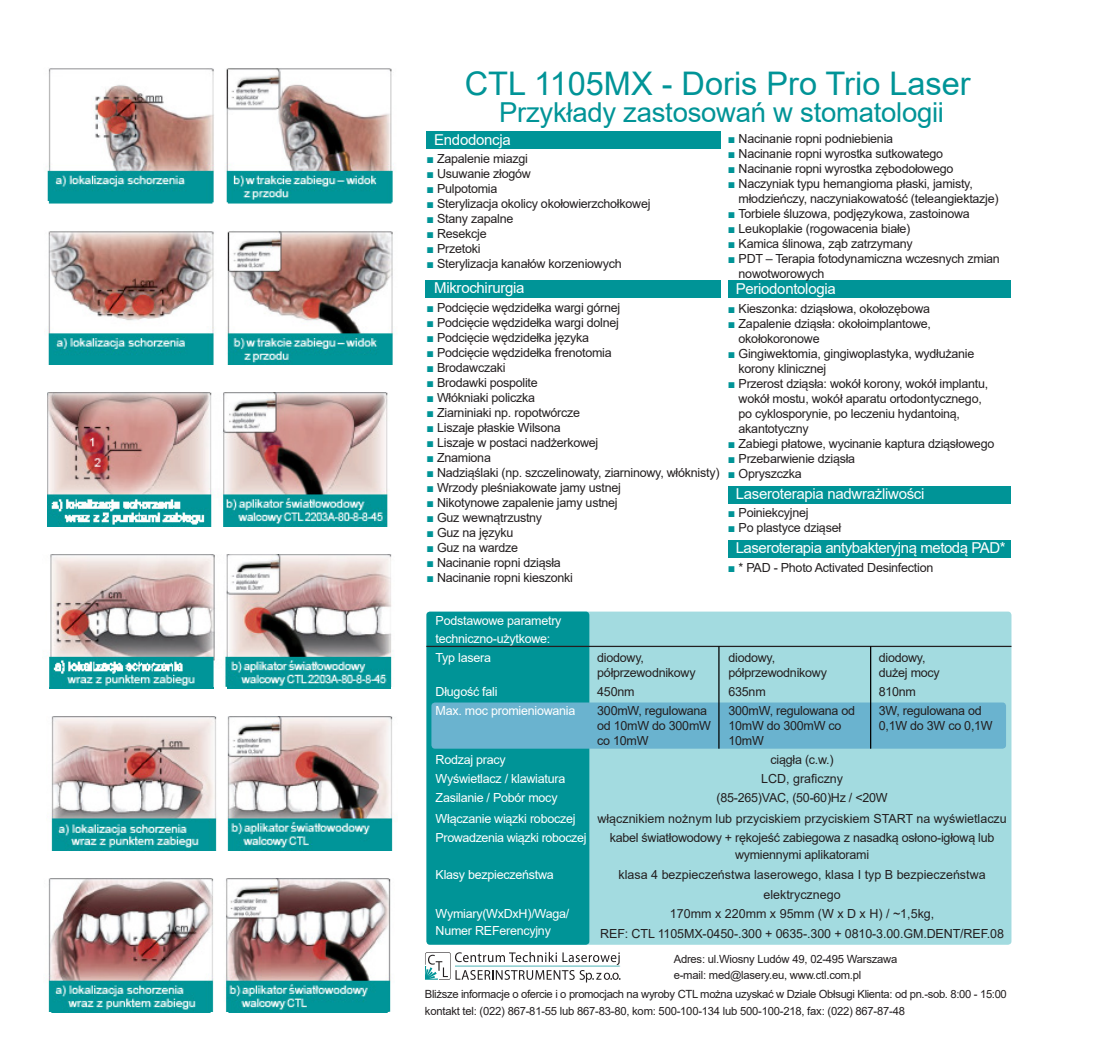
<style>
.page{position:relative;width:1117px;height:1053px;background:#fff}
.page>*{position:absolute;margin:0;border:0;box-sizing:border-box;transform-origin:0 0}
.t1{font:32.5px "Arial";color:#009497}
.t2{font:27.5px "Arial";letter-spacing:-.01em;color:#009497}
.Styl_akapitowy_9{font:15px "Arial";letter-spacing:-.02em;color:#fff}
.t3{font:12.5px/15px "Arial";letter-spacing:-.02em;color:#231f20}
.Styl_akapitowy_8{font:12.5px "Arial";letter-spacing:-.02em;color:#fff}
.t4{font:12.5px "Arial";color:#231f20}
.t5{font:11.25px "Arial";letter-spacing:-.02em;color:#231f20}
.s1{color:#009497}
</style>
<div class="page">
<div style="left:426px;top:131px;width:295px;height:18px;background:#009497"></div>
<div style="left:727px;top:280px;width:283px;height:18px;background:#009497"></div>
<div style="left:727px;top:485px;width:283px;height:18px;background:#009497"></div>
<div style="left:727px;top:540px;width:283px;height:17px;background:#009497"></div>
<div style="left:425px;top:280px;width:296px;height:18px;background:#009497"></div>
<div style="left:477px;top:611px;width:534px;height:333px;background:#a3dbe0;border-radius:4px"></div>
<div style="left:426px;top:611px;width:163px;height:333px;background:#009497;border-radius:4px"></div>
<div style="left:431px;top:702px;width:574px;height:46px;background:#6ab3cf;border-radius:4px"></div>
<hr style="left:426px;top:645px;width:585px;height:2px;background:#231f20">
<img style="left:47px;top:68px;width:348px;height:136px">
<img style="left:48px;top:231px;width:345px;height:133px">
<img style="left:47px;top:393px;width:341px;height:133px">
<img style="left:49px;top:554px;width:343px;height:134px">
<img style="left:51px;top:716px;width:342px;height:134px">
<img style="left:48px;top:878px;width:343px;height:134px">
<hr style="left:718px;top:646px;width:1px;height:102px;background:#000">
<hr style="left:869px;top:646px;width:2px;height:102px;background:#000">
<svg style="left:425px;top:951px;width:195px;height:31px"></svg>
<p class="t1" style="left:464px;top:61px;width:507px">CTL 1105MX - Doris Pro Trio Laser</p>
<p class="t2" style="left:499px;top:93px;width:446px">Przykłady zastosowań w stomatologii</p>
<p class="Styl_akapitowy_9" style="left:434px;top:129px;width:78px">Endodoncja</p>
<p class="t3" style="left:426px;top:151px;width:103px"><span class="s1">■</span> Zapalenie miazgi</p>
<p class="t3" style="left:426px;top:166px;width:106px"><span class="s1">■</span> Usuwanie złogów</p>
<p class="t3" style="left:426px;top:181px;width:72px"><span class="s1">■</span> Pulpotomia</p>
<p class="t3" style="left:426px;top:196px;width:225px"><span class="s1">■</span> Sterylizacja okolicy okołowierzchołkowej</p>
<p class="t3" style="left:426px;top:211px;width:88px"><span class="s1">■</span> Stany zapalne</p>
<p class="t3" style="left:426px;top:226px;width:62px"><span class="s1">■</span> Resekcje</p>
<p class="t3" style="left:426px;top:241px;width:56px"><span class="s1">■</span> Przetoki</p>
<p class="t3" style="left:426px;top:256px;width:197px"><span class="s1">■</span> Sterylizacja kanałów korzeniowych</p>
<p class="Styl_akapitowy_9" style="left:434px;top:277px;width:92px">Mikrochirurgia</p>
<p class="t3" style="left:426px;top:300px;width:195px"><span class="s1">■</span> Podcięcie wędzidełka wargi górnej</p>
<p class="t3" style="left:426px;top:315px;width:194px"><span class="s1">■</span> Podcięcie wędzidełka wargi dolnej</p>
<p class="t3" style="left:426px;top:330px;width:164px"><span class="s1">■</span> Podcięcie wędzidełka języka</p>
<p class="t3" style="left:426px;top:345px;width:187px"><span class="s1">■</span> Podcięcie wędzidełka frenotomia</p>
<p class="t3" style="left:426px;top:360px;width:80px"><span class="s1">■</span> Brodawczaki</p>
<p class="t3" style="left:426px;top:375px;width:113px"><span class="s1">■</span> Brodawki pospolite</p>
<p class="t3" style="left:426px;top:390px;width:110px"><span class="s1">■</span> Włókniaki policzka</p>
<p class="t3" style="left:426px;top:405px;width:155px"><span class="s1">■</span> Ziarniniaki np. ropotwórcze</p>
<p class="t3" style="left:426px;top:420px;width:136px"><span class="s1">■</span> Liszaje płaskie Wilsona</p>
<p class="t3" style="left:426px;top:435px;width:173px"><span class="s1">■</span> Liszaje w postaci nadżerkowej</p>
<p class="t3" style="left:426px;top:450px;width:66px"><span class="s1">■</span> Znamiona</p>
<p class="t3" style="left:426px;top:465px;width:294px"><span class="s1">■</span> Nadziąślaki (np. szczelinowaty, ziarninowy, włóknisty)</p>
<p class="t3" style="left:426px;top:480px;width:196px"><span class="s1">■</span> Wrzody pleśniakowate jamy ustnej</p>
<p class="t3" style="left:426px;top:495px;width:193px"><span class="s1">■</span> Nikotynowe zapalenie jamy ustnej</p>
<p class="t3" style="left:426px;top:510px;width:117px"><span class="s1">■</span> Guz wewnątrzustny</p>
<p class="t3" style="left:426px;top:525px;width:88px"><span class="s1">■</span> Guz na języku</p>
<p class="t3" style="left:426px;top:540px;width:93px"><span class="s1">■</span> Guz na wardze</p>
<p class="t3" style="left:426px;top:555px;width:136px"><span class="s1">■</span> Nacinanie ropni dziąsła</p>
<p class="t3" style="left:426px;top:570px;width:148px"><span class="s1">■</span> Nacinanie ropni kieszonki</p>
<p class="t3" style="left:727px;top:131px;width:167px"><span class="s1">■</span> Nacinanie ropni podniebienia</p>
<p class="t3" style="left:727px;top:146px;width:217px"><span class="s1">■</span> Nacinanie ropni wyrostka sutkowatego</p>
<p class="t3" style="left:727px;top:161px;width:227px"><span class="s1">■</span> Nacinanie ropni wyrostka zębodołowego</p>
<p class="t3" style="left:738px;top:176px;width:261px;text-indent:-11px"><span class="s1">■</span> Naczyniak typu hemangioma płaski, jamisty, młodzieńczy, naczyniakowatość (teleangiektazje)</p>
<p class="t3" style="left:727px;top:206px;width:243px"><span class="s1">■</span> Torbiele śluzowa, podjęzykowa, zastoinowa</p>
<p class="t3" style="left:727px;top:221px;width:184px"><span class="s1">■</span> Leukoplakie (rogowacenia białe)</p>
<p class="t3" style="left:727px;top:236px;width:186px"><span class="s1">■</span> Kamica ślinowa, ząb zatrzymany</p>
<p class="t3" style="left:738px;top:251px;width:263px;text-indent:-11px"><span class="s1">■</span> PDT – Terapia fotodynamiczna wczesnych zmian nowotworowych</p>
<p class="Styl_akapitowy_9" style="left:735px;top:278px;width:102px">Periodontologia</p>
<p class="t3" style="left:727px;top:300px;width:204px"><span class="s1">■</span> Kieszonka: dziąsłowa, okołozębowa</p>
<p class="t3" style="left:738px;top:315px;width:194px;text-indent:-11px"><span class="s1">■</span> Zapalenie dziąsła: okołoimplantowe, okołokoronowe</p>
<p class="t3" style="left:738px;top:345px;width:237px;text-indent:-11px"><span class="s1">■</span> Gingiwektomia, gingiwoplastyka, wydłużanie korony klinicznej</p>
<p class="t3" style="left:738px;top:375px;width:251px;text-indent:-11px"><span class="s1">■</span> Przerost dziąsła: wokół korony, wokół implantu, wokół mostu, wokół aparatu ortodontycznego, po cyklosporynie, po leczeniu hydantoiną, akantotyczny</p>
<p class="t3" style="left:727px;top:435px;width:268px"><span class="s1">■</span> Zabiegi płatowe, wycinanie kaptura dziąsłowego</p>
<p class="t3" style="left:727px;top:450px;width:129px"><span class="s1">■</span> Przebarwienie dziąsła</p>
<p class="t3" style="left:727px;top:465px;width:75px"><span class="s1">■</span> Opryszczka</p>
<p class="Styl_akapitowy_9" style="left:735px;top:483px;width:190px">Laseroterapia nadwrażliwości</p>
<p class="t3" style="left:727px;top:505px;width:82px"><span class="s1">■</span> Poiniekcyjnej</p>
<p class="t3" style="left:727px;top:520px;width:115px"><span class="s1">■</span> Po plastyce dziąseł</p>
<p class="Styl_akapitowy_9" style="left:735px;top:537px;width:271px">Laseroterapia antybakteryjną metodą PAD*</p>
<p class="t3" style="left:727px;top:560px;width:207px"><span class="s1">■</span> * PAD - Photo Activated Desinfection</p>
<p class="Styl_akapitowy_8" style="left:435px;top:612px;width:127px">Podstawowe parametry</p>
<p class="Styl_akapitowy_8" style="left:435px;top:629px;width:116px">techniczno-użytkowe:</p>
<p class="Styl_akapitowy_8" style="left:435px;top:648px;width:57px">Typ lasera</p>
<p class="t3" style="left:597px;top:649px;width:48px">diodowy,</p>
<p class="t3" style="left:597px;top:664px;width:100px">półprzewodnikowy</p>
<p class="t3" style="left:728px;top:649px;width:48px">diodowy,</p>
<p class="t3" style="left:728px;top:664px;width:100px">półprzewodnikowy</p>
<p class="t3" style="left:878px;top:649px;width:48px">diodowy,</p>
<p class="t3" style="left:878px;top:664px;width:62px">dużej mocy</p>
<p class="Styl_akapitowy_8" style="left:435px;top:683px;width:63px">Długość fali</p>
<p class="t3" style="left:597px;top:684px;width:39px">450nm</p>
<p class="t3" style="left:728px;top:684px;width:39px">635nm</p>
<p class="t3" style="left:878px;top:684px;width:39px">810nm</p>
<p class="Styl_akapitowy_8" style="left:435px;top:702px;width:141px">Max. moc promieniowania</p>
<p class="t3" style="left:597px;top:703px;width:115px">300mW, regulowana od 10mW do 300mW co 10mW</p>
<p class="t3" style="left:728px;top:703px;width:128px">300mW, regulowana od<br>10mW do 300mW co<br>10mW</p>
<p class="t3" style="left:878px;top:703px;width:115px">3W, regulowana od<br>0,1W do 3W co 0,1W</p>
<p class="Styl_akapitowy_8" style="left:435px;top:751px;width:72px">Rodzaj pracy</p>
<p class="t3" style="left:770px;top:752px;width:64px">ciągła (c.w.)</p>
<p class="Styl_akapitowy_8" style="left:435px;top:770px;width:131px">Wyświetlacz / klawiatura</p>
<p class="t4" style="left:761px;top:770px;width:83px">LCD, graficzny</p>
<p class="Styl_akapitowy_8" style="left:435px;top:789px;width:123px">Zasilanie / Pobór mocy</p>
<p class="t3" style="left:716px;top:790px;width:172px">(85-265)VAC, (50-60)Hz / &lt;20W</p>
<p class="Styl_akapitowy_8" style="left:435px;top:809px;width:141px">Włączanie wiązki roboczej</p>
<p class="t4" style="left:597px;top:809px;width:411px">włącznikiem nożnym lub przyciskiem przyciskiem START na wyświetlaczu</p>
<p class="Styl_akapitowy_8" style="left:435px;top:828px;width:152px">Prowadzenia wiązki roboczej</p>
<p class="t3" style="left:609px;top:828px;width:386px;line-height:17.5px;text-align:center">kabel światłowodowy + rękojeść zabiegowa z nasadką osłono-igłową lub wymiennymi aplikatorami</p>
<p class="Styl_akapitowy_8" style="left:435px;top:865px;width:120px">Klasy bezpieczeństwa</p>
<p class="t4" style="left:618px;top:865px;width:368px">klasa 4 bezpieczeństwa laserowego, klasa I typ B bezpieczeństwa</p>
<p class="t4" style="left:763px;top:885px;width:79px">elektrycznego</p>
<p class="Styl_akapitowy_8" style="left:435px;top:904px;width:135px">Wymiary(WxDxH)/Waga/</p>
<p class="Styl_akapitowy_8" style="left:435px;top:922px;width:117px">Numer REFerencyjny</p>
<p class="t4" style="left:669px;top:904px;width:266px">170mm x 220mm x 95mm (W x D x H) / ~1,5kg,</p>
<p class="t3" style="left:600px;top:925px;width:405px">REF: CTL 1105MX-0450-.300 + 0635-.300 + 0810-3.00.GM.DENT/REF.08</p>
<p class="t5" style="left:673px;top:950px;width:225px">Adres: ul.Wiosny Ludów 49, 02-495 Warszawa</p>
<p class="t5" style="left:673px;top:967px;width:189px">e-mail: med@lasery.eu, www.ctl.com.pl</p>
<p class="t5" style="left:425px;top:986px;width:583px">Bliższe informacje o ofercie i o promocjach na wyroby CTL można uzyskać w Dziale Obłsugi Klienta: od pn.-sob. 8:00 - 15:00</p>
<p class="t5" style="left:425px;top:1002px;width:481px">kontakt tel: (022) 867-81-55 lub 867-83-80, kom: 500-100-134 lub 500-100-218, fax: (022) 867-87-48</p>
</div>
